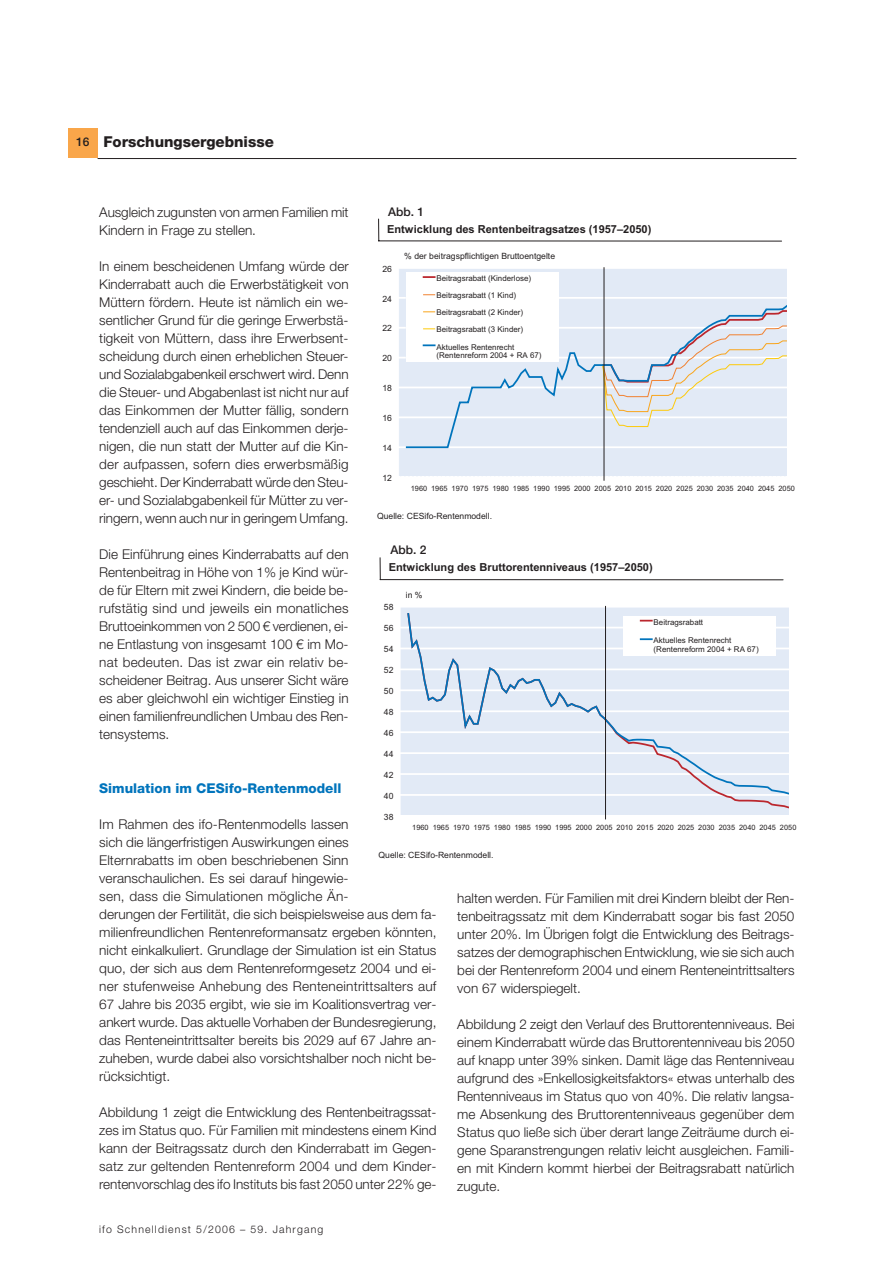
<style>
.page{position:relative;width:893px;height:1263px;background:#fff}
.page>*{position:absolute;margin:0;border:0;box-sizing:border-box;transform-origin:0 0}
.t1{font:800 15px "Helvetica Neue LT Std";color:#231f20}
.t2{font:300 13.5px/18px "Helvetica Neue LT Std";color:#231f20;text-align:justify}
.t3{font:800 13.5px "Helvetica Neue LT Std";color:#0074bc}
.t4{font:500 12px "Helvetica Neue LT Std";color:#231f20}
.t5{font:700 11.1px "Arial";color:#231f20}
.t6{font:300 10.5px "Helvetica Neue LT Std";letter-spacing:.11em;color:#231f20}
.t7{font:8.55px "Arial";color:#231f20}
.t8{font:7.95px/17.1px "Arial";color:#231f20}
.t9{font:7.35px "Arial";letter-spacing:.005em;color:#231f20}
</style>
<div class="page">
<hr style="left:98px;top:158px;width:698px;height:1px;background:#231f20">
<div style="left:68px;top:128px;width:30px;height:30px;background:#f9a64a"></div>
<div style="left:399px;top:268px;width:388px;height:209px;background:#e2eaf6"></div>
<hr style="left:399px;top:446px;width:388px;height:2px;background:#fff">
<hr style="left:399px;top:416px;width:388px;height:2px;background:#fff">
<hr style="left:399px;top:387px;width:388px;height:1px;background:#fff">
<hr style="left:399px;top:357px;width:388px;height:1px;background:#fff">
<hr style="left:399px;top:327px;width:388px;height:2px;background:#fff">
<hr style="left:399px;top:297px;width:388px;height:2px;background:#fff">
<hr style="left:399px;top:267px;width:388px;height:2px;background:#fff">
<hr style="left:399px;top:476px;width:388px;height:2px;background:#fff">
<svg style="left:405px;top:304px;width:382px;height:145px"></svg>
<div style="left:406px;top:272px;width:152px;height:90px;background:#fff"></div>
<svg style="left:424px;top:276px;width:11px;height:2px"></svg>
<svg style="left:424px;top:344px;width:11px;height:2px"></svg>
<svg style="left:378px;top:219px;width:1px;height:22px"></svg>
<hr style="left:379px;top:241px;width:403px;height:1px;background:#231f20">
<hr style="left:604px;top:268px;width:1px;height:212px;background:#231f20">
<div style="left:400px;top:607px;width:388px;height:209px;background:#e2eaf6"></div>
<hr style="left:400px;top:794px;width:388px;height:2px;background:#fff">
<hr style="left:400px;top:773px;width:388px;height:2px;background:#fff">
<hr style="left:400px;top:752px;width:388px;height:2px;background:#fff">
<hr style="left:400px;top:731px;width:388px;height:2px;background:#fff">
<hr style="left:400px;top:710px;width:388px;height:2px;background:#fff">
<hr style="left:400px;top:689px;width:388px;height:2px;background:#fff">
<hr style="left:400px;top:668px;width:388px;height:2px;background:#fff">
<hr style="left:400px;top:648px;width:388px;height:1px;background:#fff">
<hr style="left:400px;top:627px;width:388px;height:1px;background:#fff">
<hr style="left:400px;top:607px;width:1px;height:209px;background:#fff">
<hr style="left:400px;top:815px;width:388px;height:2px;background:#fff">
<svg style="left:406px;top:613px;width:382px;height:183px"></svg>
<div style="left:623px;top:616px;width:152px;height:40px;background:#fff"></div>
<svg style="left:641px;top:638px;width:11px;height:2px"></svg>
<svg style="left:380px;top:558px;width:1px;height:21px"></svg>
<hr style="left:380px;top:579px;width:403px;height:1px;background:#231f20">
<hr style="left:605px;top:606px;width:1px;height:213px;background:#231f20">
<p class="t4" style="left:76px;top:137px;width:15px">16</p>
<p class="t1" style="left:103px;top:136px;width:172px">Forschungsergebnisse</p>
<p class="t2" style="left:99px;top:205px;width:251px">Ausgleich zugunsten von armen Familien mit<br>Kindern in Frage zu stellen.</p>
<p class="t2" style="left:99px;top:259px;width:251px">In einem bescheidenen Umfang würde der Kinderrabatt auch die Erwerbstätigkeit von Müttern fördern. Heute ist nämlich ein we&shy;sentlicher Grund für die geringe Erwerbstä&shy;tigkeit von Müttern, dass ihre Erwerbsent&shy;scheidung durch einen erheblichen Steuer&shy;und Sozialabgabenkeil erschwert wird. Denn die Steuer- und Abgabenlast ist nicht nur auf das Einkommen der Mutter fällig, sondern tendenziell auch auf das Einkommen derje&shy;nigen, die nun statt der Mutter auf die Kin&shy;der aufpassen, sofern dies erwerbsmäßig geschieht. Der Kinderrabatt würde den Steu&shy;er- und Sozialabgabenkeil für Mütter zu ver&shy;ringern, wenn auch nur in geringem Umfang.</p>
<p class="t2" style="left:99px;top:547px;width:251px">Die Einführung eines Kinderrabatts auf den Rentenbeitrag in Höhe von 1% je Kind wür&shy;de für Eltern mit zwei Kindern, die beide be&shy;rufstätig sind und jeweils ein monatliches Bruttoeinkommen von 2 500 € verdienen, ei&shy;ne Entlastung von insgesamt 100 € im Mo&shy;nat bedeuten. Das ist zwar ein relativ be&shy;scheidener Beitrag. Aus unserer Sicht wäre es aber gleichwohl ein wichtiger Einstieg in einen familienfreundlichen Umbau des Ren&shy;tensystems.</p>
<p class="t4" style="left:388px;top:207px;width:38px">Abb. 1</p>
<p class="t5" style="left:387px;top:225px;width:266px">Entwicklung des Rentenbeitragsatzes (1957–2050)</p>
<p class="t7" style="left:404px;top:253px;width:152px">% der beitragspflichtigen Bruttoentgelte</p>
<p class="t7" style="left:382px;top:266px;width:11px">26</p>
<p class="t7" style="left:382px;top:295px;width:11px">24</p>
<p class="t7" style="left:382px;top:325px;width:11px">22</p>
<p class="t7" style="left:382px;top:355px;width:11px">20</p>
<p class="t7" style="left:382px;top:385px;width:11px">18</p>
<p class="t7" style="left:382px;top:415px;width:11px">16</p>
<p class="t7" style="left:382px;top:445px;width:11px">14</p>
<p class="t7" style="left:382px;top:475px;width:11px">12</p>
<p class="t8" style="left:436px;top:271px;width:96px">Beitragsrabatt (Kinderlose)<br>Beitragsrabatt (1 Kind)<br>Beitragsrabatt (2 Kinder)<br>Beitragsrabatt (3 Kinder)<br>Aktuelles Rentenrecht</p>
<p class="t8" style="left:436px;top:348px;width:107px">(Rentenreform 2004 + RA 67)</p>
<p class="t9" style="left:411px;top:486px;width:386px">1960 1965 1970 1975 1980 1985 1990 1995 2000 2005 2010 2015 2020 2025 2030 2035 2040 2045 2050</p>
<p class="t7" style="left:377px;top:513px;width:117px">Quelle: CESifo-Rentenmodell.</p>
<p class="t4" style="left:391px;top:546px;width:38px">Abb. 2</p>
<p class="t5" style="left:389px;top:563px;width:266px">Entwicklung des Bruttorentenniveaus (1957–2050)</p>
<p class="t7" style="left:406px;top:591px;width:18px">in %</p>
<p class="t7" style="left:384px;top:604px;width:11px">58</p>
<p class="t7" style="left:384px;top:625px;width:11px">56</p>
<p class="t7" style="left:384px;top:646px;width:11px">54</p>
<p class="t7" style="left:384px;top:667px;width:11px">52</p>
<p class="t7" style="left:384px;top:688px;width:11px">50</p>
<p class="t7" style="left:384px;top:709px;width:11px">48</p>
<p class="t7" style="left:384px;top:730px;width:11px">46</p>
<p class="t7" style="left:384px;top:751px;width:11px">44</p>
<p class="t7" style="left:384px;top:772px;width:11px">42</p>
<p class="t8" style="left:654px;top:614px;width:51px">Beitragsrabatt</p>
<p class="t8" style="left:654px;top:637px;width:107px;line-height:8.9px">Aktuelles Rentenrecht (Rentenreform 2004 + RA 67)</p>
<p class="t3" style="left:99px;top:784px;width:244px">Simulation im CESifo-Rentenmodell</p>
<p class="t2" style="left:99px;top:817px;width:339px;text-align:left">Im Rahmen des ifo-Rentenmodells lassen<br>sich die längerfristigen Auswirkungen eines<br>Elternrabatts im oben beschriebenen Sinn veranschaulichen. Es sei darauf hingewie-<br>sen, dass die Simulationen mögliche Än-<br>derungen der Fertilität, die sich beispielsweise aus dem fa&shy;milienfreundlichen Rentenreformansatz ergeben könnten, nicht einkalkuliert. Grundlage der Simulation ist ein Status quo, der sich aus dem Rentenreformgesetz 2004 und ei&shy;ner stufenweise Anhebung des Renteneintrittsalters auf 67 Jahre bis 2035 ergibt, wie sie im Koalitionsvertrag ver&shy;ankert wurde. Das aktuelle Vorhaben der Bundesregierung, das Renteneintrittsalter bereits bis 2029 auf 67 Jahre an&shy;zuheben, wurde dabei also vorsichtshalber noch nicht be&shy;rücksichtigt.</p>
<p class="t2" style="left:99px;top:1105px;width:339px">Abbildung 1 zeigt die Entwicklung des Rentenbeitragssat&shy;zes im Status quo. Für Familien mit mindestens einem Kind kann der Beitragssatz durch den Kinderrabatt im Gegen&shy;satz zur geltenden Rentenreform 2004 und dem Kinder&shy;rentenvorschlag des ifo Instituts bis fast 2050 unter 22% ge-</p>
<p class="t7" style="left:384px;top:792px;width:11px">40</p>
<p class="t7" style="left:384px;top:813px;width:11px">38</p>
<p class="t9" style="left:412px;top:824px;width:386px">1960 1965 1970 1975 1980 1985 1990 1995 2000 2005 2010 2015 2020 2025 2030 2035 2040 2045 2050</p>
<p class="t7" style="left:379px;top:852px;width:117px">Quelle: CESifo-Rentenmodell.</p>
<p class="t2" style="left:457px;top:890px;width:339px">halten werden. Für Familien mit drei Kindern bleibt der Ren&shy;tenbeitragssatz mit dem Kinderrabatt sogar bis fast 2050 unter 20%. Im Übrigen folgt die Entwicklung des Beitrags&shy;satzes der demographischen Entwicklung, wie sie sich auch bei der Rentenreform 2004 und einem Renteneintrittsalters von 67 widerspiegelt.</p>
<p class="t2" style="left:457px;top:1016px;width:339px">Abbildung 2 zeigt den Verlauf des Bruttorentenniveaus. Bei einem Kinderrabatt würde das Bruttorentenniveau bis 2050 auf knapp unter 39% sinken. Damit läge das Rentenniveau aufgrund des »Enkellosigkeitsfaktors« etwas unterhalb des Rentenniveaus im Status quo von 40%. Die relativ langsa&shy;me Absenkung des Bruttorentenniveaus gegenüber dem Status quo ließe sich über derart lange Zeiträume durch ei&shy;gene Sparanstrengungen relativ leicht ausgleichen. Famili&shy;en mit Kindern kommt hierbei der Beitragsrabatt natürlich zugute.</p>
<p class="t6" style="left:99px;top:1225px;width:226px">ifo Schnelldienst 5/2006 – 59. Jahrgang</p>
</div>
